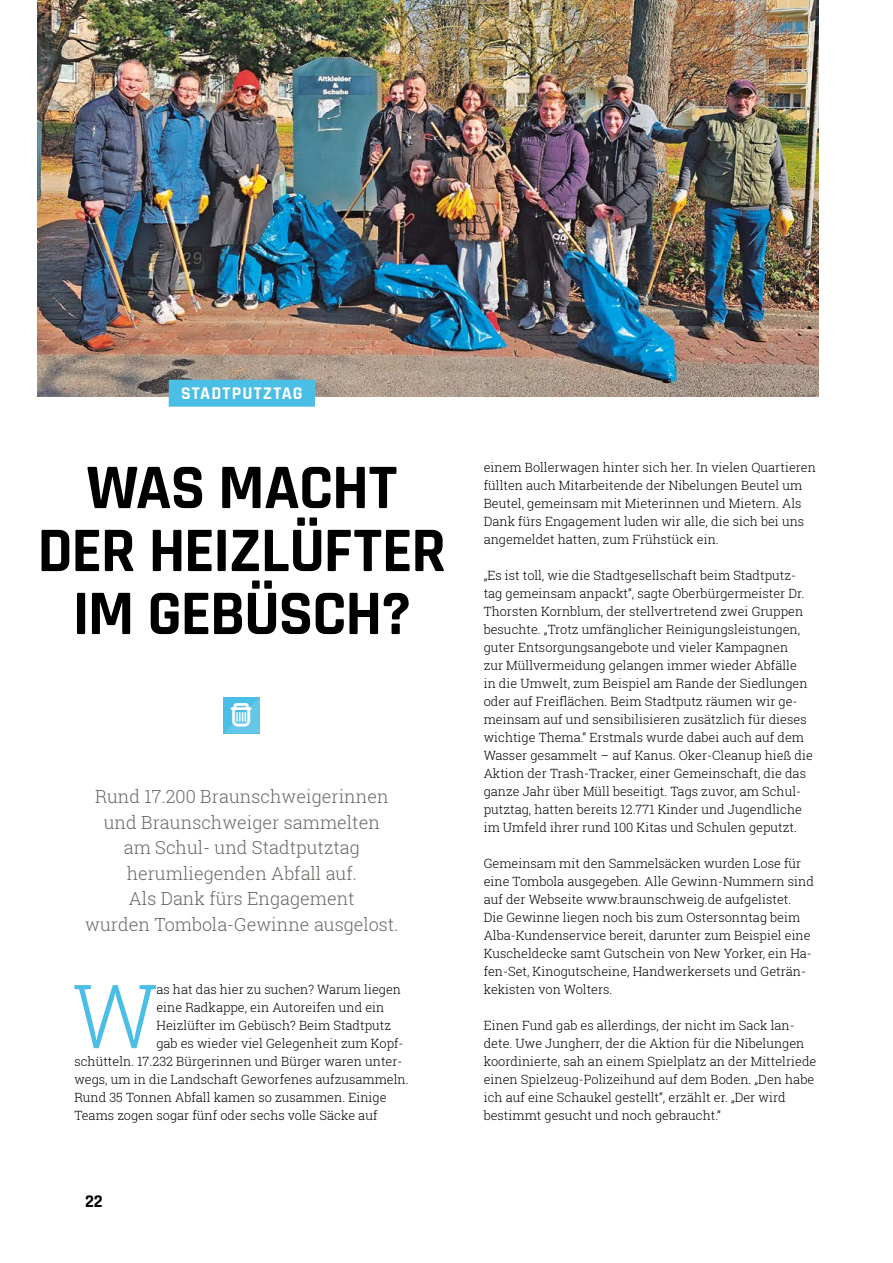
<style>
.page{position:relative;width:893px;height:1263px;background:#fff}
.page>*{position:absolute;margin:0;border:0;box-sizing:border-box;transform-origin:0 0}
.t1{font:300 88.65px "Roboto Slab";color:#4bbee5}
.t2{font:700 64.2px/63px "Rajdhani";letter-spacing:-.02em;color:#000;text-align:center}
.t3{font:300 18px/25.5px "Roboto Slab";color:#6a6864;text-align:center}
.t4{font:700 18px "Rajdhani";letter-spacing:.065em;color:#fff}
.t5{font:700 18px "Rajdhani";color:#000}
.t6{font:300 12.75px/18px "Roboto Slab";color:#000}
</style>
<div class="page">
<img style="left:37px;top:0;width:782px;height:396px">
<div style="left:169px;top:380px;width:146px;height:27px;background:#4bbee5"></div>
<svg style="left:224px;top:697px;width:36px;height:36px"></svg>
<h3 class="t4" style="left:181px;top:383px;width:123px">STADTPUTZTAG</h3>
<h2 class="t2" style="left:37px;top:458px;width:410px">WAS MACHT<br>DER HEIZLÜFTER<br>IM GEBÜSCH?</h2>
<h3 class="t3" style="left:85px;top:783px;width:315px">Rund 17.200 Braunschweigerinnen und Braunschweiger sammelten<br>am Schul- und Stadtputztag herumliegenden Abfall auf.<br>Als Dank fürs Engagement<br>wurden Tombola-Gewinne ausgelost.</h3>
<h1 class="t1" style="left:73px;top:955px;width:85px">W</h1>
<p class="t6" style="left:156px;top:980px;width:246px">as hat das hier zu suchen? Warum liegen</p>
<p class="t6" style="left:156px;top:998px;width:230px">eine Radkappe, ein Autoreifen und ein</p>
<p class="t6" style="left:156px;top:1016px;width:236px">Heizlüfter im Gebüsch? Beim Stadtputz</p>
<p class="t6" style="left:156px;top:1034px;width:249px">gab es wieder viel Gelegenheit zum Kopf-</p>
<p class="t6" style="left:74px;top:1052px;width:330px">schütteln. 17.232 Bürgerinnen und Bürger waren unter-</p>
<p class="t6" style="left:74px;top:1070px;width:336px">wegs, um in die Landschaft Geworfenes aufzusammeln.</p>
<p class="t6" style="left:74px;top:1088px;width:314px">Rund 35 Tonnen Abfall kamen so zusammen. Einige</p>
<p class="t6" style="left:74px;top:1106px;width:305px">Teams zogen sogar fünf oder sechs volle Säcke auf</p>
<h3 class="t5" style="left:85px;top:1191px;width:19px">22</h3>
<p class="t6" style="left:484px;top:458px;width:334px">einem Bollerwagen hinter sich her. In vielen Quartieren füllten auch Mitarbeitende der Nibelungen Beutel um Beutel, gemeinsam mit Mieterinnen und Mietern. Als Dank fürs Engagement luden wir alle, die sich bei uns angemeldet hatten, zum Frühstück ein.</p>
<p class="t6" style="left:484px;top:566px;width:331px">„Es ist toll, wie die Stadtgesellschaft beim Stadtputz&shy;tag gemeinsam anpackt“, sagte Oberbürgermeister Dr.<br>Thorsten Kornblum, der stellvertretend zwei Gruppen besuchte. „Trotz umfänglicher Reinigungsleistungen, guter Entsorgungsangebote und vieler Kampagnen<br>zur Müllvermeidung gelangen immer wieder Abfälle<br>in die Umwelt, zum Beispiel am Rande der Siedlungen oder auf Freiflächen. Beim Stadtputz räumen wir ge&shy;meinsam auf und sensibilisieren zusätzlich für dieses wichtige Thema.“ Erstmals wurde dabei auch auf dem Wasser gesammelt – auf Kanus. Oker-Cleanup hieß die Aktion der Trash-Tracker, einer Gemeinschaft, die das ganze Jahr über Müll beseitigt. Tags zuvor, am Schul&shy;putztag, hatten bereits 12.771 Kinder und Jugendliche im Umfeld ihrer rund 100 Kitas und Schulen geputzt.</p>
<p class="t6" style="left:484px;top:854px;width:332px">Gemeinsam mit den Sammelsäcken wurden Lose für eine Tombola ausgegeben. Alle Gewinn-Nummern sind auf der Webseite www.braunschweig.de aufgelistet.<br>Die Gewinne liegen noch bis zum Ostersonntag beim Alba-Kundenservice bereit, darunter zum Beispiel eine Kuscheldecke samt Gutschein von New Yorker, ein Ha&shy;fen-Set, Kinogutscheine, Handwerkersets und Geträn&shy;kekisten von Wolters.</p>
<p class="t6" style="left:484px;top:1016px;width:334px">Einen Fund gab es allerdings, der nicht im Sack lan&shy;dete. Uwe Jungherr, der die Aktion für die Nibelungen koordinierte, sah an einem Spielplatz an der Mittelriede einen Spielzeug-Polizeihund auf dem Boden. „Den habe ich auf eine Schaukel gestellt“, erzählt er. „Der wird bestimmt gesucht und noch gebraucht.“</p>
</div>
